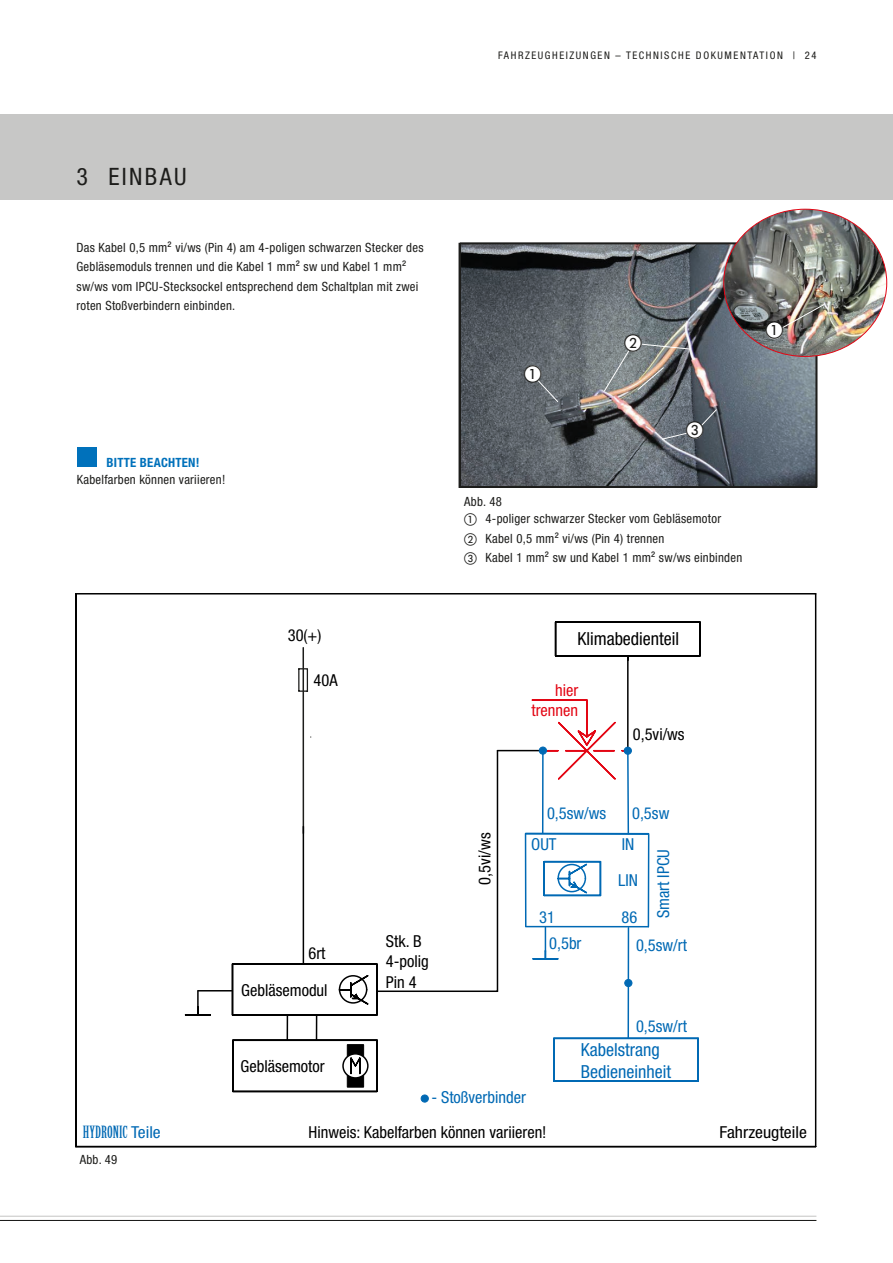
<style>
.page{position:relative;width:893px;height:1263px;background:#fff}
.page>*{position:absolute;margin:0;border:0;box-sizing:border-box;transform-origin:0 0}
.Überschrift_für_IVZ{font:condensed 24px "Helvetica Neue LT";letter-spacing:.1em;color:#1d1d1b}
.t1{font:condensed 18px/21.9px "Helvetica Neue LTW1 G";color:#0069b4}
.t2{font:condensed 18px "Helvetica Neue LTW1 G";color:#000}
.t3{font:18px "European Pi One";color:#1d1d1b}
.t4{font:condensed 16.5px/20.1px "Helvetica Neue LTW1 G";color:#000}
.t5{font:condensed 16.5px "Helvetica Neue LTW1 G";color:#0069b4}
.t6{font:16.5px "Birch Std";color:#0069b4;scale:1.07 1}
.t7{font:condensed 16.5px "Helvetica Neue LTW1 G";color:#000;scale:1.07 1}
.t8{font:condensed 16.5px/20.1px "Helvetica Neue LTW1 G";color:#e30614;text-align:right}
.Bild-Nr{font:condensed 12.75px/19.5px "Helvetica Neue LTW1 G";letter-spacing:.02em;color:#1d1d1b}
.Bitte_beachten_8_5pt{font:700 condensed 12.75px "Helvetica Neue LTW1 G";letter-spacing:.02em;color:#0071bb}
.t9{font:condensed 12.75px "Helvetica Neue LT";color:#1d1d1b}
.t10{font:condensed 10.5px "Helvetica Neue LT";letter-spacing:.15em;color:#1d1d1b}
.s1{font-family:"European Pi One";font-stretch:normal}
.s2{font-family:"Helvetica Neue LTW1 G";font-stretch:condensed}
</style>
<div class="page">
<div style="left:0;top:115px;width:893px;height:85px;background:#c7c7c6"></div>
<hr style="left:0;top:1216px;width:816px;height:1px;background:#c7c7c6">
<hr style="left:0;top:1220px;width:816px;height:1px;background:#1d1d1b">
<img style="left:462px;top:246px;width:352px;height:239px">
<div style="left:460px;top:243px;width:356px;height:244px;border:1px solid #1d1d1b"></div>
<div style="left:77px;top:447px;width:20px;height:20px;background:#0071bb"></div>
<svg style="left:532px;top:374px;width:27px;height:29px"></svg>
<img style="left:603px;top:342px;width:88px;height:50px">
<svg style="left:591px;top:408px;width:127px;height:42px;background:#696d72"></svg>
<div style="left:686px;top:422px;width:17px;height:17px;background:#fff;border-radius:50%"></div>
<div style="left:625px;top:335px;width:17px;height:17px;background:#fff;border-radius:50%"></div>
<div style="left:524px;top:365px;width:17px;height:17px;background:#fff;border-radius:50%"></div>
<hr style="left:627px;top:658px;width:2px;height:93px;background:#000">
<hr style="left:497px;top:750px;width:46px;height:1px;background:#000">
<hr style="left:302px;top:648px;width:2px;height:185px;background:#1d1d1b">
<hr style="left:627px;top:928px;width:2px;height:110px;background:#0069b4">
<hr style="left:76px;top:1146px;width:740px;height:1px;background:#000">
<hr style="left:75px;top:594px;width:1px;height:552px;background:#000">
<hr style="left:76px;top:593px;width:740px;height:1px;background:#000">
<hr style="left:815px;top:594px;width:1px;height:552px;background:#000">
<hr style="left:198px;top:990px;width:34px;height:1px;background:#000">
<svg style="left:338px;top:975px;width:31px;height:30px"></svg>
<hr style="left:232px;top:964px;width:1px;height:51px;background:#000">
<hr style="left:232px;top:1014px;width:145px;height:2px;background:#000">
<hr style="left:376px;top:964px;width:2px;height:51px;background:#000">
<hr style="left:232px;top:963px;width:145px;height:2px;background:#000">
<hr style="left:555px;top:622px;width:1px;height:34px;background:#000">
<hr style="left:556px;top:655px;width:144px;height:2px;background:#000">
<hr style="left:699px;top:622px;width:1px;height:34px;background:#000">
<hr style="left:556px;top:621px;width:144px;height:2px;background:#000">
<hr style="left:497px;top:751px;width:1px;height:240px;background:#000">
<hr style="left:377px;top:990px;width:120px;height:2px;background:#000">
<svg style="left:287px;top:1016px;width:1px;height:23px"></svg>
<hr style="left:303px;top:826px;width:1px;height:137px;background:#000">
<svg style="left:186px;top:991px;width:24px;height:24px"></svg>
<div style="left:347px;top:1044px;width:17px;height:13px;background:#000"></div>
<div style="left:347px;top:1044px;width:17px;height:13px;border:1px solid #000"></div>
<div style="left:347px;top:1075px;width:17px;height:12px;background:#000"></div>
<div style="left:347px;top:1074px;width:17px;height:13px;border:1px solid #000"></div>
<svg style="left:343px;top:1054px;width:25px;height:24px"></svg>
<div style="left:342px;top:1053px;width:27px;height:26px;border:2px solid #000;border-radius:50%"></div>
<svg style="left:349px;top:1056px;width:13px;height:19px"></svg>
<hr style="left:232px;top:1040px;width:2px;height:51px;background:#000">
<hr style="left:233px;top:1091px;width:144px;height:1px;background:#000">
<hr style="left:376px;top:1040px;width:2px;height:51px;background:#000">
<hr style="left:233px;top:1039px;width:144px;height:2px;background:#000">
<svg style="left:316px;top:1016px;width:1px;height:23px"></svg>
<div style="left:421px;top:1095px;width:7px;height:7px;background:#0069b4;border-radius:50%"></div>
<div style="left:421px;top:1095px;width:7px;height:7px;border:1px solid #0069b4;border-radius:50%"></div>
<hr style="left:553px;top:1038px;width:2px;height:43px;background:#0069b4">
<hr style="left:554px;top:1080px;width:144px;height:2px;background:#0069b4">
<hr style="left:697px;top:1038px;width:2px;height:43px;background:#0069b4">
<hr style="left:554px;top:1038px;width:144px;height:1px;background:#0069b4">
<svg style="left:524px;top:698px;width:126px;height:137px"></svg>
<svg style="left:525px;top:925px;width:125px;height:34px"></svg>
<hr style="left:648px;top:834px;width:1px;height:93px;background:#0069b4">
<hr style="left:525px;top:833px;width:1px;height:93px;background:#0069b4">
<svg style="left:543px;top:860px;width:59px;height:37px"></svg>
<div style="left:625px;top:979px;width:7px;height:7px;background:#0069b4;border-radius:50%"></div>
<div style="left:625px;top:979px;width:7px;height:8px;border:1px solid #0069b4;border-radius:50%"></div>
<svg style="left:298px;top:668px;width:10px;height:24px"></svg>
<img style="left:724px;top:209px;width:163px;height:147px">
<svg style="left:773px;top:303px;width:52px;height:30px"></svg>
<div style="left:766px;top:322px;width:17px;height:17px;background:#fff;border-radius:50%"></div>
<p class="t10" style="left:498px;top:50px;width:320px">FAHRZEUGHEIZUNGEN – TECHNISCHE DOKUMENTATION | 24</p>
<p class="Überschrift_für_IVZ" style="left:77px;top:162px;width:112px">3 EINBAU</p>
<p class="Bild-Nr" style="left:77px;top:238px;width:348px">Das Kabel 0,5 mm² vi/ws (Pin 4) am 4-poligen schwarzen Stecker des</p>
<p class="Bild-Nr" style="left:77px;top:257px;width:343px">Gebläsemoduls trennen und die Kabel 1 mm² sw und Kabel 1 mm² sw/ws vom IPCU-Stecksockel entsprechend dem Schaltplan mit zwei roten Stoßverbindern einbinden.</p>
<p class="Bitte_beachten_8_5pt" style="left:107px;top:454px;width:94px">BITTE BEACHTEN!</p>
<p class="Bild-Nr" style="left:77px;top:470px;width:150px">Kabelfarben können variieren!</p>
<p class="t4" style="left:288px;top:625px;width:35px">30(+)</p>
<p class="t4" style="left:314px;top:670px;width:26px">40A</p>
<p class="t4" style="left:308px;top:943px;width:19px">6rt</p>
<p class="t4" style="left:241px;top:980px;width:88px">Gebläsemodul</p>
<p class="t4" style="left:241px;top:1056px;width:86px">Gebläsemotor</p>
<p class="t4" style="left:386px;top:931px;width:45px">Stk. B<br>4-polig<br>Pin 4</p>
<p class="t3" style="left:524px;top:364px;width:19px">A</p>
<p class="t3" style="left:624px;top:333px;width:19px">B</p>
<p class="t3" style="left:686px;top:420px;width:19px">C</p>
<p class="Bild-Nr" style="left:464px;top:492px;width:39px">Abb. 48</p>
<p class="Bild-Nr" style="left:464px;top:509px;width:258px"><span class="s1">A</span> 4-poliger schwarzer Stecker vom Gebläsemotor</p>
<p class="Bild-Nr" style="left:464px;top:529px;width:202px"><span class="s1">B</span> Kabel 0,5 mm² vi/ws (Pin 4) trennen</p>
<p class="Bild-Nr" style="left:464px;top:548px;width:279px"><span class="s1">C</span> Kabel 1 mm² sw und Kabel 1 mm² sw/ws einbinden</p>
<p class="t3" style="left:765px;top:321px;width:19px">A</p>
<p class="t4" style="left:475px;top:884px;width:53px;rotate:-90deg">0,5vi/ws</p>
<p class="t2" style="left:577px;top:628px;width:103px">Klimabedienteil</p>
<p class="t8" style="left:531px;top:680px;width:48px">hier trennen</p>
<p class="t4" style="left:633px;top:725px;width:53px">0,5vi/ws</p>
<p class="t5" style="left:547px;top:804px;width:61px">0,5sw/ws</p>
<p class="t5" style="left:632px;top:804px;width:39px">0,5sw</p>
<p class="t5" style="left:531px;top:834px;width:27px">OUT</p>
<p class="t5" style="left:622px;top:834px;width:14px">IN</p>
<p class="t5" style="left:618px;top:870px;width:21px">LIN</p>
<p class="t5" style="left:539px;top:907px;width:17px">31</p>
<p class="t5" style="left:622px;top:908px;width:17px">86</p>
<p class="t5" style="left:654px;top:918px;width:70px;rotate:-90deg">Smart IPCU</p>
<p class="t5" style="left:549px;top:934px;width:34px">0,5br</p>
<p class="t5" style="left:636px;top:935px;width:52px">0,5sw/rt</p>
<p class="t5" style="left:636px;top:1016px;width:52px">0,5sw/rt</p>
<p class="t1" style="left:581px;top:1039px;width:92px">Kabelstrang<br>Bedieneinheit</p>
<p class="t5" style="left:431px;top:1088px;width:96px">- Stoßverbinder</p>
<p class="t6" style="left:83px;top:1122px;width:74px">HYDRONIC <span class="s2">Teile</span></p>
<p class="t7" style="left:720px;top:1122px;width:83px">Fahrzeugteile</p>
<p class="t4" style="left:309px;top:1123px;width:239px">Hinweis: Kabelfarben können variieren!</p>
<p class="t9" style="left:80px;top:1152px;width:39px">Abb. 49</p>
</div>
